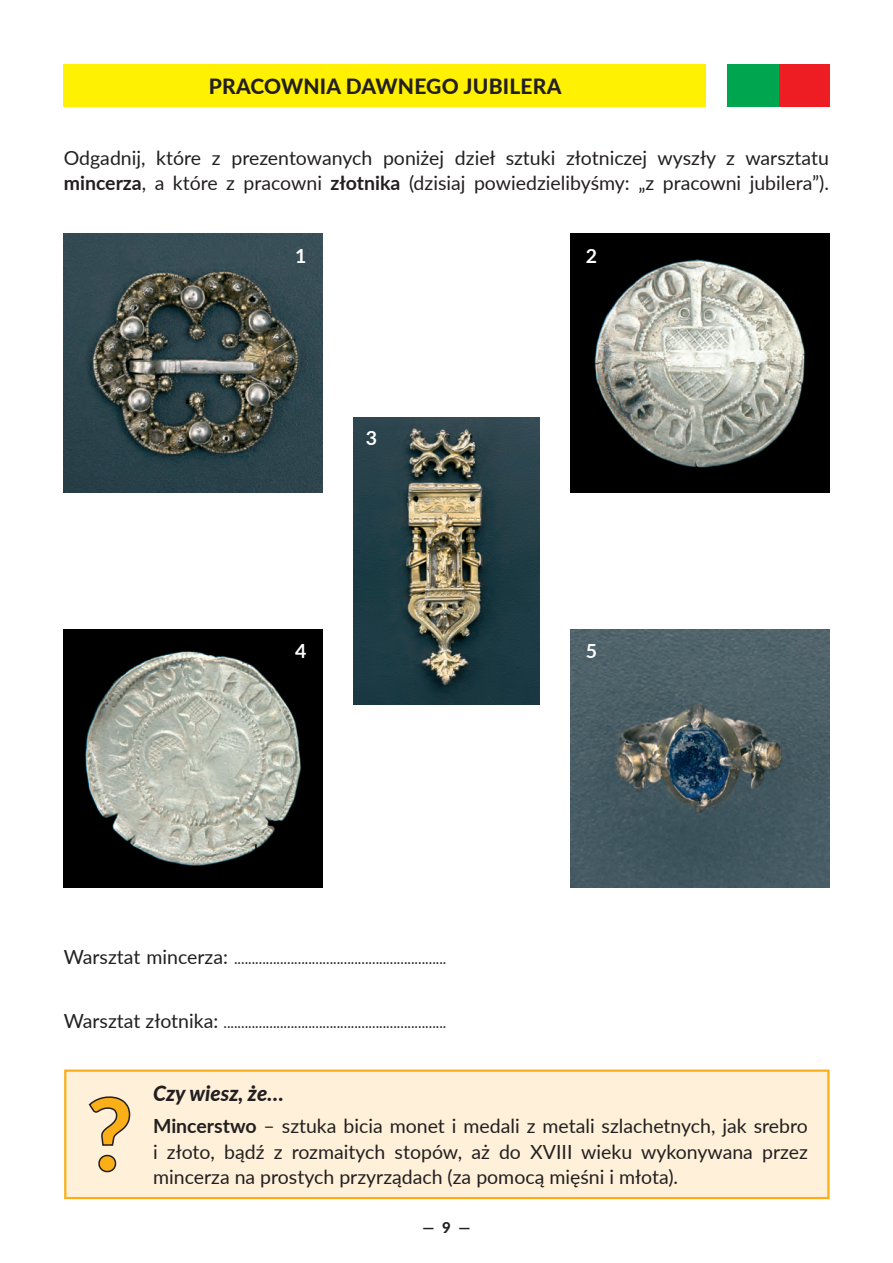
<style>
.page{position:relative;width:893px;height:1263px;background:#fff}
.page>*{position:absolute;margin:0;border:0;box-sizing:border-box;transform-origin:0 0}
.t1{font:800 21px "Lato";letter-spacing:.01em;color:#231f20}
.t2{font:italic 800 21px "Lato";color:#231f20}
.t3{font:19.5px/25.5px "Lato";color:#231f20;text-align:justify}
.t4{font:700 19.5px "Lato";color:#fff}
.t5{font:15px "Lato";color:#231f20}
.t6{font:800 15px "Lato";color:#231f20}
.s1{font-weight:700}
.s2{font-size:19.5px}
</style>
<div class="page">
<div style="left:64px;top:1069px;width:766px;height:130px;background:#fef0d9;border:2px solid #faaf18"></div>
<svg style="left:88px;top:1096px;width:43px;height:77px"></svg>
<div style="left:64px;top:64px;width:642px;height:42px;background:#fff101"></div>
<img style="left:354px;top:417px;width:185px;height:287px">
<img style="left:571px;top:629px;width:258px;height:259px">
<img style="left:571px;top:234px;width:258px;height:258px">
<img style="left:64px;top:234px;width:258px;height:258px">
<img style="left:64px;top:629px;width:258px;height:259px">
<div style="left:778px;top:64px;width:51px;height:42px;background:#ee1d23"></div>
<div style="left:727px;top:64px;width:51px;height:42px;background:#00a54f"></div>
<p class="t1" style="left:209px;top:70px;width:354px">PRACOWNIA DAWNEGO JUBILERA</p>
<p class="t3" style="left:64px;top:144px;width:767px">Odgadnij, które z prezentowanych poniżej dzieł sztuki złotniczej wyszły z warsztatu <span class="s1">mincerza</span>, a które z pracowni <span class="s1">złotnika</span> (dzisiaj powiedzielibyśmy: „z pracowni jubilera”).</p>
<p class="t4" style="left:295px;top:242px;width:13px">1</p>
<p class="t4" style="left:366px;top:424px;width:13px">3</p>
<p class="t4" style="left:295px;top:636px;width:13px">4</p>
<p class="t5" style="left:64px;top:948px;width:384px"><span class="s2">Warsztat mincerza:</span> ............................................................</p>
<p class="t5" style="left:64px;top:1011px;width:384px"><span class="s2">Warsztat złotnika:</span> ...............................................................</p>
<p class="t4" style="left:586px;top:242px;width:13px">2</p>
<p class="t4" style="left:586px;top:636px;width:13px">5</p>
<p class="t2" style="left:153px;top:1078px;width:132px">Czy wiesz, że…</p>
<p class="t3" style="left:153px;top:1112px;width:656px"><span class="s1">Mincerstwo</span> – sztuka bicia monet i medali z metali szlachetnych, jak srebro i złoto, bądź z rozmaitych stopów, aż do XVIII wieku wykonywana przez mincerza na prostych przyrządach (za pomocą mięśni i młota).</p>
<p class="t6" style="left:423px;top:1216px;width:49px">— 9 —</p>
</div>
